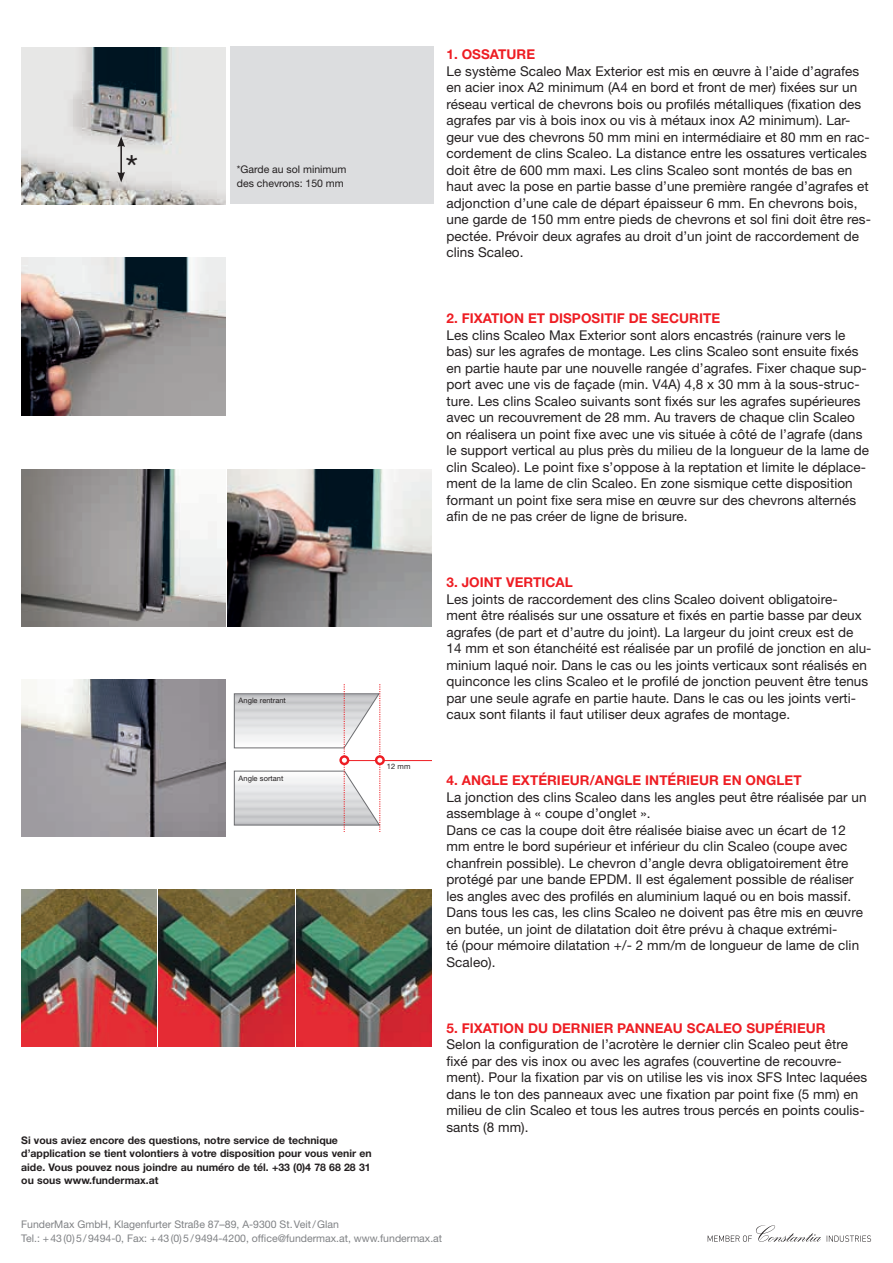
<style>
.page{position:relative;width:893px;height:1263px;background:#fff}
.page>*{position:absolute;margin:0;border:0;box-sizing:border-box;transform-origin:0 0}
.t1{font:36px "Helvetica Neue";color:#231f20}
.Einf__Abs__Französis{font:13.5px/16.5px "Helvetica Neue LT Pro";letter-spacing:.005em;color:#231f20}
.Einf__Abs__Französis-2{font:700 13.5px "Helvetica Neue LT Pro";letter-spacing:.005em;color:#ee1d23}
.t2{font:700 10.5px/13.5px "Helvetica Neue LT Pro";color:#231f20}
.t3{font:10.5px/13.5px "Helvetica Neue LT Pro";color:#808285}
.t4{font:10.5px/13.5px "Helvetica Neue LT Pro";color:#231f20}
.t5{font:7.5px "Helvetica Neue LT Pro";color:#231f20}
</style>
<div class="page">
<div style="left:230px;top:46px;width:203px;height:158px;background:#dcdddf"></div>
<img style="left:21px;top:258px;width:204px;height:157px">
<img style="left:21px;top:469px;width:204px;height:157px">
<img style="left:227px;top:469px;width:205px;height:157px">
<hr style="left:344px;top:760px;width:88px;height:1px;background:#ee1d23">
<svg style="left:234px;top:684px;width:147px;height:148px"></svg>
<svg style="left:376px;top:756px;width:8px;height:8px"></svg>
<div style="left:375px;top:755px;width:10px;height:10px;border:2px solid #ee1d23;border-radius:50%"></div>
<img style="left:21px;top:680px;width:204px;height:157px">
<svg style="left:827px;top:1235px;width:44px;height:7px"></svg>
<svg style="left:708px;top:1225px;width:113px;height:17px"></svg>
<img style="left:21px;top:47px;width:204px;height:158px">
<hr style="left:120px;top:145px;width:2px;height:29px;background:#231f20">
<svg style="left:117px;top:136px;width:8px;height:11px"></svg>
<svg style="left:117px;top:172px;width:8px;height:10px"></svg>
<img style="left:21px;top:889px;width:136px;height:158px">
<img style="left:159px;top:889px;width:135px;height:158px">
<img style="left:296px;top:889px;width:136px;height:158px">
<p class="t1" style="left:125px;top:142px;width:14px">*</p>
<p class="t4" style="left:237px;top:162px;width:111px">*Garde au sol minimum des chevrons: 150 mm</p>
<p class="t5" style="left:239px;top:696px;width:49px">Angle rentrant</p>
<p class="t5" style="left:239px;top:773px;width:46px">Angle sortant</p>
<p class="t5" style="left:387px;top:762px;width:25px">12 mm</p>
<p class="Einf__Abs__Französis-2" style="left:446px;top:46px;width:90px">1. OSSATURE</p>
<p class="Einf__Abs__Französis" style="left:446px;top:62px;width:426px">Le système Scaleo Max Exterior est mis en œuvre à l’aide d’agrafes en acier inox A2 minimum (A4 en bord et front de mer) fixées sur un réseau vertical de chevrons bois ou profilés métalliques (fixation des agrafes par vis à bois inox ou vis à métaux inox A2 minimum). Lar&shy;geur vue des chevrons 50 mm mini en intermédiaire et 80 mm en rac&shy;cordement de clins Scaleo. La distance entre les ossatures verticales doit être de 600 mm maxi. Les clins Scaleo sont montés de bas en haut avec la pose en partie basse d’une première rangée d’agrafes et adjonction d’une cale de départ épaisseur 6 mm. En chevrons bois, une garde de 150 mm entre pieds de chevrons et sol fini doit être res&shy;pectée. Prévoir deux agrafes au droit d’un joint de raccordement de clins Scaleo.</p>
<p class="Einf__Abs__Französis-2" style="left:446px;top:310px;width:275px">2. FIXATION ET DISPOSITIF DE SECURITE</p>
<p class="Einf__Abs__Französis" style="left:446px;top:326px;width:424px">Les clins Scaleo Max Exterior sont alors encastrés (rainure vers le bas) sur les agrafes de montage. Les clins Scaleo sont ensuite fixés en partie haute par une nouvelle rangée d’agrafes. Fixer chaque sup&shy;port avec une vis de façade (min. V4A) 4,8 x 30 mm à la sous-struc&shy;ture. Les clins Scaleo suivants sont fixés sur les agrafes supérieures avec un recouvrement de 28 mm. Au travers de chaque clin Scaleo on réalisera un point fixe avec une vis située à côté de l’agrafe (dans le support vertical au plus près du milieu de la longueur de la lame de clin Scaleo). Le point fixe s’oppose à la reptation et limite le déplace&shy;ment de la lame de clin Scaleo. En zone sismique cette disposition formant un point fixe sera mise en œuvre sur des chevrons alternés afin de ne pas créer de ligne de brisure.</p>
<p class="Einf__Abs__Französis-2" style="left:446px;top:574px;width:128px">3. JOINT VERTICAL</p>
<p class="Einf__Abs__Französis" style="left:446px;top:590px;width:427px">Les joints de raccordement des clins Scaleo doivent obligatoire&shy;ment être réalisés sur une ossature et fixés en partie basse par deux agrafes (de part et d’autre du joint). La largeur du joint creux est de 14 mm et son étanchéité est réalisée par un profilé de jonction en alu&shy;minium laqué noir. Dans le cas ou les joints verticaux sont réalisés en quinconce les clins Scaleo et le profilé de jonction peuvent être tenus par une seule agrafe en partie haute. Dans le cas ou les joints verti&shy;caux sont filants il faut utiliser deux agrafes de montage.</p>
<p class="Einf__Abs__Französis-2" style="left:446px;top:772px;width:357px">4. ANGLE EXTÉRIEUR/ANGLE INTÉRIEUR EN ONGLET</p>
<p class="Einf__Abs__Französis" style="left:446px;top:788px;width:421px">La jonction des clins Scaleo dans les angles peut être réalisée par un assemblage à « coupe d’onglet ».</p>
<p class="Einf__Abs__Französis" style="left:446px;top:821px;width:418px">Dans ce cas la coupe doit être réalisée biaise avec un écart de 12 mm entre le bord supérieur et inférieur du clin Scaleo (coupe avec chanfrein possible). Le chevron d’angle devra obligatoirement être protégé par une bande EPDM. Il est également possible de réaliser les angles avec des profilés en aluminium laqué ou en bois massif.<br>Dans tous les cas, les clins Scaleo ne doivent pas être mis en œuvre en butée, un joint de dilatation doit être prévu à chaque extrémi-<br>té (pour mémoire dilatation +/- 2 mm/m de longueur de lame de clin Scaleo).</p>
<p class="Einf__Abs__Französis-2" style="left:446px;top:1019px;width:381px">5. FIXATION DU DERNIER PANNEAU SCALEO SUPÉRIEUR</p>
<p class="Einf__Abs__Französis" style="left:446px;top:1036px;width:422px">Selon la configuration de l’acrotère le dernier clin Scaleo peut être fixé par des vis inox ou avec les agrafes (couvertine de recouvre&shy;ment). Pour la fixation par vis on utilise les vis inox SFS Intec laquées dans le ton des panneaux avec une fixation par point fixe (5 mm) en milieu de clin Scaleo et tous les autres trous percés en points coulis&shy;sants (8 mm).</p>
<p class="t2" style="left:21px;top:1133px;width:352px">Si vous aviez encore des questions, notre service de technique d’application se tient volontiers à votre disposition pour vous venir en aide. Vous pouvez nous joindre au numéro de tél. +33 (0)4 78 68 28 31 ou sous www.fundermax.at</p>
<p class="t3" style="left:21px;top:1217px;width:422px">FunderMax GmbH, Klagenfurter Straße 87–89, A-9300 St.Veit/Glan<br>Tel.: +43(0)5/9494-0, Fax: +43(0)5/9494-4200, office@fundermax.at, www.fundermax.at</p>
</div>
